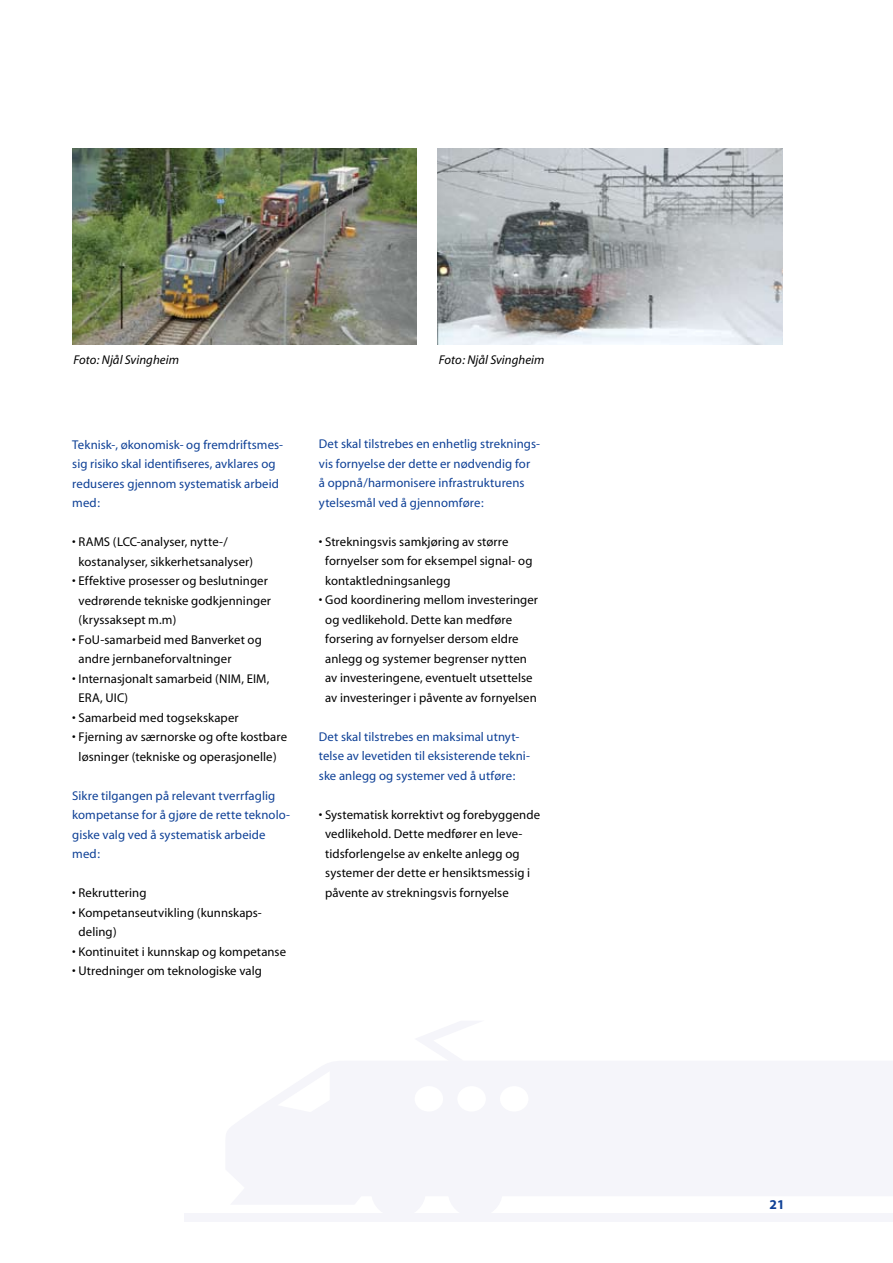
<style>
.page{position:relative;width:893px;height:1263px;background:#fff}
.page>*{position:absolute;margin:0;border:0;box-sizing:border-box;transform-origin:0 0}
.t1{font:700 13.5px "Myriad";color:#0e4096}
.t2{font:12.75px/19.5px "Myriad";letter-spacing:.005em;color:#000}
.t3{font:12.75px/19.5px "Myriad";letter-spacing:.005em;color:#0e4096}
.t4{font:italic 12.75px "Myriad";letter-spacing:.005em;color:#000}
</style>
<div class="page">
<div style="left:184px;top:1213px;width:709px;height:9px;background:#f5f5fa"></div>
<div style="left:371px;top:1166px;width:55px;height:51px;background:#f5f5fa;border-radius:50%"></div>
<div style="left:448px;top:1166px;width:54px;height:51px;background:#f5f5fa;border-radius:50%"></div>
<img style="left:72px;top:149px;width:345px;height:195px">
<img style="left:438px;top:149px;width:344px;height:195px">
<p class="t4" style="left:73px;top:353px;width:107px">Foto: Njål Svingheim</p>
<p class="t4" style="left:439px;top:353px;width:107px">Foto: Njål Svingheim</p>
<p class="t3" style="left:72px;top:435px;width:212px">Teknisk-, økonomisk- og fremdriftsmes&shy;sig risiko skal identifiseres, avklares og reduseres gjennom systematisk arbeid med:</p>
<p class="t2" style="left:79px;top:533px;width:176px;text-indent:-6px">• RAMS (LCC-analyser, nytte-/ kostanalyser, sikkerhetsanalyser)</p>
<p class="t2" style="left:79px;top:572px;width:194px;text-indent:-6px">• Effektive prosesser og beslutninger vedrørende tekniske godkjenninger (kryssaksept m.m)</p>
<p class="t2" style="left:79px;top:630px;width:185px;text-indent:-6px">• FoU-samarbeid med Banverket og andre jernbaneforvaltninger</p>
<p class="t2" style="left:79px;top:669px;width:192px;text-indent:-6px">• Internasjonalt samarbeid (NIM, EIM,<br>ERA, UIC)</p>
<p class="t2" style="left:72px;top:708px;width:168px">• Samarbeid med togsekskaper</p>
<p class="t2" style="left:72px;top:727px;width:216px;text-align:center">• Fjerning av særnorske og ofte kostbare løsninger (tekniske og operasjonelle)</p>
<p class="t3" style="left:72px;top:786px;width:219px">Sikre tilgangen på relevant tverrfaglig kompetanse for å gjøre de rette teknolo&shy;giske valg ved å systematisk arbeide med:</p>
<p class="t2" style="left:72px;top:883px;width:76px">• Rekruttering</p>
<p class="t2" style="left:79px;top:903px;width:184px;text-indent:-6px">• Kompetanseutvikling (kunnskaps&shy;deling)</p>
<p class="t2" style="left:72px;top:942px;width:215px">• Kontinuitet i kunnskap og kompetanse</p>
<p class="t2" style="left:72px;top:961px;width:191px">• Utredninger om teknologiske valg</p>
<p class="t3" style="left:319px;top:435px;width:223px">Det skal tilstrebes en enhetlig streknings&shy;vis fornyelse der dette er nødvendig for<br>å oppnå/harmonisere infrastrukturens ytelsesmål ved å gjennomføre:</p>
<p class="t2" style="left:325px;top:532px;width:209px;text-indent:-6px">• Strekningsvis samkjøring av større fornyelser som for eksempel signal- og kontaktledningsanlegg</p>
<p class="t2" style="left:325px;top:591px;width:214px;text-indent:-6px">• God koordinering mellom investeringer og vedlikehold. Dette kan medføre forsering av fornyelser dersom eldre anlegg og systemer begrenser nytten av investeringene, eventuelt utsettelse av investeringer i påvente av fornyelsen</p>
<p class="t3" style="left:319px;top:727px;width:213px">Det skal tilstrebes en maksimal utnyt&shy;telse av levetiden til eksisterende tekni&shy;ske anlegg og systemer ved å utføre:</p>
<p class="t2" style="left:325px;top:805px;width:216px;text-indent:-6px">• Systematisk korrektivt og forebyggende vedlikehold. Dette medfører en leve&shy;tidsforlengelse av enkelte anlegg og systemer der dette er hensiktsmessig i påvente av strekningsvis fornyelse</p>
<p class="t1" style="left:770px;top:1198px;width:16px">21</p>
</div>
